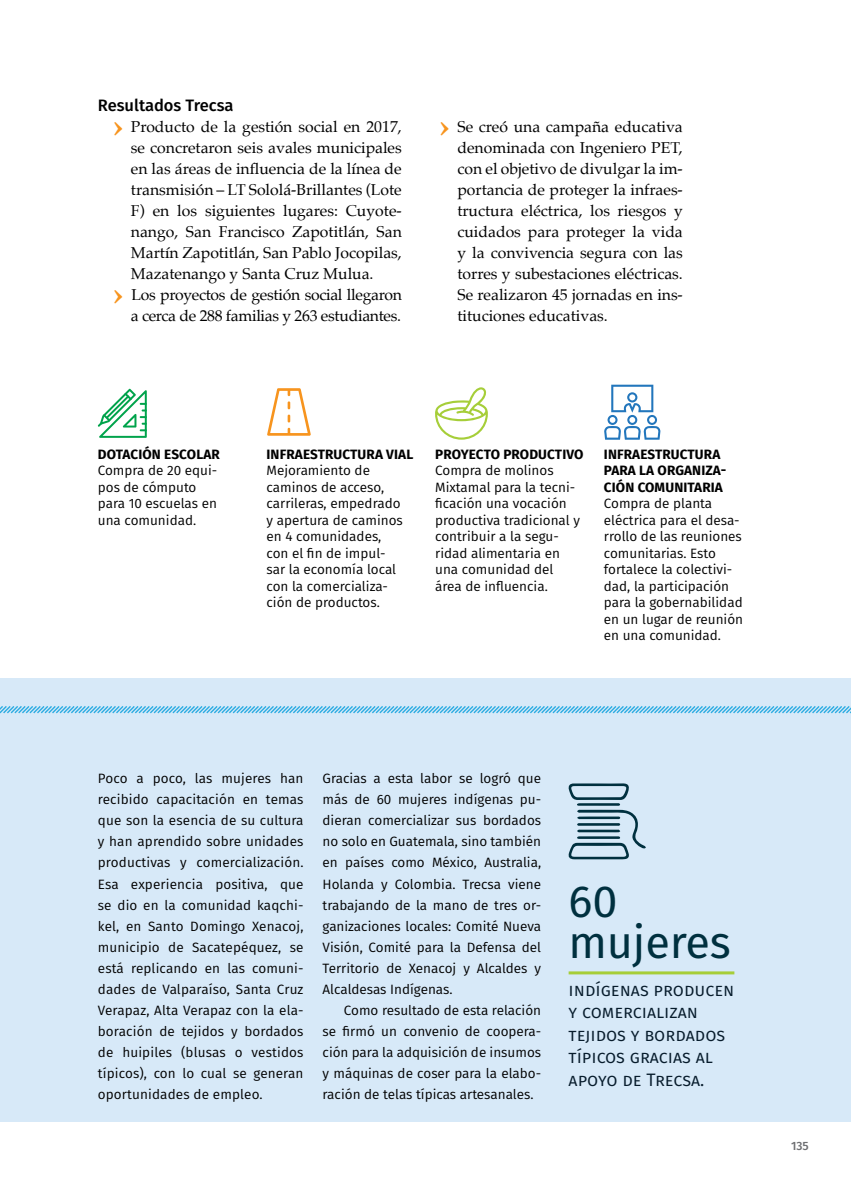
<style>
.page{position:relative;width:851px;height:1191px;background:#fff}
.page>*{position:absolute;margin:0;border:0;box-sizing:border-box;transform-origin:0 0}
.t1{font:45px/40.5px "Fira Sans";letter-spacing:-.005em;color:#00303f}
.t2{font:18px/22.5px "Fira Sans";color:#071c2c}
.t3{font:500 16.5px "Fira Sans";color:#000}
.t4{font:15.75px/21px "Palatino";color:#000;text-align:justify}
.t5{font:15.75px "Palatino";letter-spacing:-.02em;color:#000}
.t6{font:13.5px/21px "Fira Sans";color:#000}
.t7{font:700 13.5px/16.5px "Fira Sans";letter-spacing:.01em;color:#000}
.t8{font:500 12px "Fira Sans";color:#6d6e71}
.s1{font-weight:700;font-size:34.5px;color:#f7941e}
</style>
<div class="page">
<div style="left:0;top:678px;width:850px;height:444px;background:#d7e9f8"></div>
<svg style="left:98px;top:389px;width:49px;height:49px"></svg>
<svg style="left:267px;top:388px;width:44px;height:48px"></svg>
<svg style="left:435px;top:387px;width:53px;height:53px"></svg>
<svg style="left:604px;top:385px;width:56px;height:55px"></svg>
<svg style="left:0;top:706px;width:850px;height:8px"></svg>
<hr style="left:568px;top:971px;width:166px;height:3px;background:#a6ce39">
<svg style="left:568px;top:783px;width:77px;height:76px"></svg>
<p class="t3" style="left:98px;top:92px;width:137px">Resultados Trecsa</p>
<p class="t4" style="left:111px;top:116px;width:292px"><span class="s1">›</span> Producto de la gestión social en 2017,</p>
<p class="t4" style="left:131px;top:137px;width:272px">se concretaron seis avales municipales</p>
<p class="t4" style="left:131px;top:158px;width:272px">en las áreas de influencia de la línea de</p>
<p class="t4" style="left:131px;top:179px;width:272px">transmisión – LT Sololá-Brillantes (Lote</p>
<p class="t4" style="left:131px;top:200px;width:272px">F) en los siguientes lugares: Cuyote-</p>
<p class="t4" style="left:131px;top:221px;width:272px">nango, San Francisco Zapotitlán, San</p>
<p class="t4" style="left:131px;top:242px;width:272px">Martín Zapotitlán, San Pablo Jocopilas,</p>
<p class="t4" style="left:131px;top:263px;width:244px">Mazatenango y Santa Cruz Mulua.</p>
<p class="t5" style="left:111px;top:282px;width:292px"><span class="s1">›</span> Los proyectos de gestión social llegaron</p>
<p class="t5" style="left:131px;top:303px;width:272px">a cerca de 288 familias y 263 estudiantes.</p>
<p class="t4" style="left:457px;top:116px;width:227px;text-indent:-20px"><span class="s1">›</span> Se creó una campaña educativa denominada con Ingeniero PET, con el objetivo de divulgar la im&shy;portancia de proteger la infraes&shy;tructura eléctrica, los riesgos y cuidados para proteger la vida y la convivencia segura con las torres y subestaciones eléctricas.<br>Se realizaron 45 jornadas en ins&shy;tituciones educativas.</p>
<p class="t7" style="left:98px;top:445px;width:123px">DOTACIÓN ESCOLAR</p>
<p class="t6" style="left:98px;top:462px;width:121px;line-height:16.5px">Compra de 20 equi&shy;pos de cómputo para 10 escuelas en una comunidad.</p>
<p class="t7" style="left:266px;top:445px;width:148px">INFRAESTRUCTURA VIAL</p>
<p class="t6" style="left:266px;top:462px;width:138px;line-height:16.5px">Mejoramiento de caminos de acceso, carrileras, empedrado y apertura de caminos en 4 comunidades, con el fin de impul&shy;sar la economía local con la comercializa&shy;ción de productos.</p>
<p class="t7" style="left:435px;top:445px;width:150px">PROYECTO PRODUCTIVO</p>
<p class="t6" style="left:435px;top:462px;width:146px;line-height:16.5px">Compra de molinos<br>Mixtamal para la tecni&shy;ficación una vocación productiva tradicional y contribuir a la segu&shy;ridad alimentaria en una comunidad del área de influencia.</p>
<p class="t7" style="left:603px;top:445px;width:124px">INFRAESTRUCTURA<br>PARA LA ORGANIZA-<br>CIÓN COMUNITARIA</p>
<p class="t6" style="left:603px;top:495px;width:141px;line-height:16.5px">Compra de planta eléctrica para el desa&shy;rrollo de las reuniones comunitarias. Esto fortalece la colectivi&shy;dad, la participación para la gobernabilidad en un lugar de reunión en una comunidad.</p>
<p class="t6" style="left:98px;top:768px;width:207px;text-align:justify">Poco a poco, las mujeres han recibido capacitación en temas que son la esencia de su cultura y han aprendido sobre unidades productivas y comercialización.<br>Esa experiencia positiva, que se dio en la comunidad kaqchi&shy;kel, en Santo Domingo Xenacoj, municipio de Sacatepéquez, se está replicando en las comuni&shy;dades de Valparaíso, Santa Cruz Verapaz, Alta Verapaz con la ela&shy;boración de tejidos y bordados de huipiles (blusas o vestidos típicos), con lo cual se generan oportunidades de empleo.</p>
<p class="t6" style="left:322px;top:768px;width:220px;text-align:justify">Gracias a esta labor se logró que más de 60 mujeres indígenas pu&shy;dieran comercializar sus bordados no solo en Guatemala, sino también en países como México, Australia, Holanda y Colombia. Trecsa viene trabajando de la mano de tres or&shy;ganizaciones locales: Comité Nueva Visión, Comité para la Defensa del Territorio de Xenacoj y Alcaldes y Alcaldesas Indígenas.</p>
<p class="t6" style="left:322px;top:999px;width:220px;text-align:justify;text-indent:21px">Como resultado de esta relación se firmó un convenio de coopera&shy;ción para la adquisición de insumos y máquinas de coser para la elabo&shy;ración de telas típicas artesanales.</p>
<h1 class="t1" style="left:568px;top:880px;width:164px">60 mujeres</h1>
<h2 class="t2" style="left:568px;top:977px;width:167px">indígenas producen y comercializan tejidos y bordados típicos gracias al apoyo de Trecsa.</h2>
<p class="t8" style="left:791px;top:1136px;width:19px">135</p>
</div>
